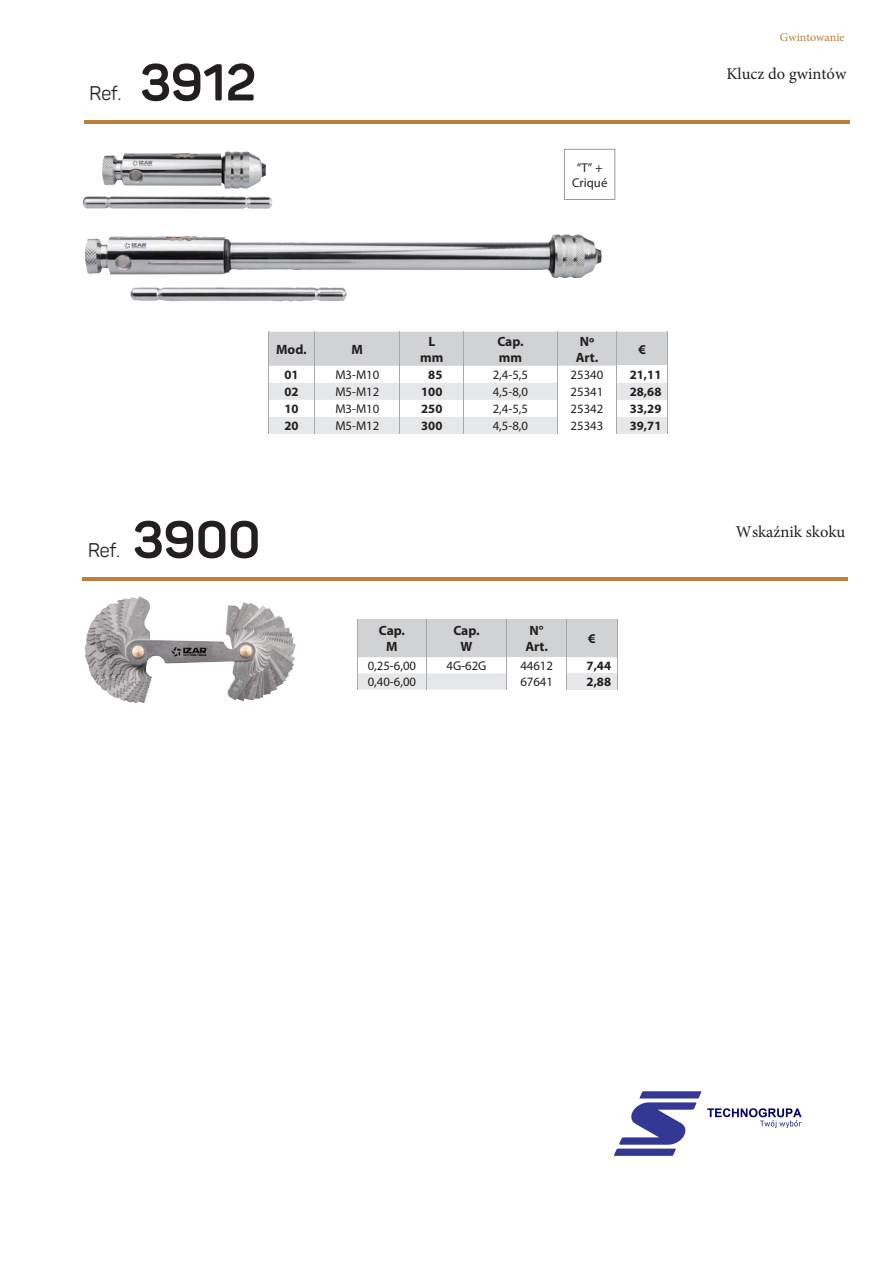
<style>
.page{position:relative;width:893px;height:1263px;background:#fff}
.page>*{position:absolute;margin:0;border:0;box-sizing:border-box;transform-origin:0 0}
.t1{font:700 51px "Panton";color:#231f20}
.t2{font:19.5px "Panton";color:#231f20;scale:.95 1}
.t3{font:16.5px "Minion Pro";color:#231f20}
.t4{font:700 13.5px/16.2px "Myriad Pro";color:#231f20;text-align:center}
.t5{font:12.75px/15.3px "Myriad Pro";color:#231f20;text-align:center}
.t6{font:700 12.75px "Myriad Pro";color:#231f20}
.t7{font:12px "Minion Pro";color:#bb813a}
</style>
<div class="page">
<svg style="left:564px;top:149px;width:51px;height:51px"></svg>
<svg style="left:268px;top:332px;width:400px;height:102px"></svg>
<svg style="left:357px;top:619px;width:261px;height:70px"></svg>
<img style="left:85px;top:596px;width:210px;height:107px">
<img style="left:87px;top:151px;width:184px;height:48px">
<img style="left:85px;top:234px;width:517px;height:67px">
<hr style="left:84px;top:120px;width:765px;height:4px;background:#bb813a">
<hr style="left:83px;top:577px;width:765px;height:4px;background:#bb813a">
<img style="left:614px;top:1091px;width:188px;height:65px">
<h2 class="t2" style="left:89px;top:84px;width:35px">Ref.</h2>
<h1 class="t1" style="left:139px;top:59px;width:118px">3912</h1>
<p class="t5" style="left:572px;top:161px;width:37px">“T” +<br>Criqué</p>
<p class="t4" style="left:276px;top:343px;width:32px">Mod.</p>
<p class="t4" style="left:352px;top:343px;width:13px">M</p>
<p class="t4" style="left:420px;top:334px;width:25px">L mm</p>
<p class="t4" style="left:497px;top:334px;width:28px;text-align:left">Cap. mm</p>
<p class="t4" style="left:576px;top:334px;width:24px;text-align:left">Nº<br>Art.</p>
<p class="t4" style="left:638px;top:343px;width:9px">€</p>
<p class="t6" style="left:284px;top:370px;width:16px">01</p>
<p class="t5" style="left:335px;top:368px;width:46px">M3-M10</p>
<p class="t6" style="left:428px;top:370px;width:16px">85</p>
<p class="t5" style="left:493px;top:368px;width:37px">2,4-5,5</p>
<p class="t5" style="left:571px;top:368px;width:34px">25340</p>
<p class="t6" style="left:630px;top:370px;width:33px">21,11</p>
<p class="t6" style="left:284px;top:387px;width:16px">02</p>
<p class="t5" style="left:335px;top:385px;width:46px">M5-M12</p>
<p class="t6" style="left:421px;top:387px;width:23px">100</p>
<p class="t5" style="left:493px;top:385px;width:37px">4,5-8,0</p>
<p class="t5" style="left:571px;top:385px;width:34px">25341</p>
<p class="t6" style="left:630px;top:387px;width:33px">28,68</p>
<p class="t6" style="left:284px;top:404px;width:16px">10</p>
<p class="t5" style="left:335px;top:402px;width:46px">M3-M10</p>
<p class="t6" style="left:421px;top:404px;width:23px">250</p>
<p class="t5" style="left:493px;top:402px;width:37px">2,4-5,5</p>
<p class="t5" style="left:571px;top:402px;width:34px">25342</p>
<p class="t6" style="left:630px;top:404px;width:33px">33,29</p>
<p class="t6" style="left:284px;top:421px;width:16px">20</p>
<p class="t5" style="left:335px;top:419px;width:46px">M5-M12</p>
<p class="t6" style="left:421px;top:421px;width:23px">300</p>
<p class="t5" style="left:493px;top:419px;width:37px">4,5-8,0</p>
<p class="t5" style="left:571px;top:419px;width:34px">25343</p>
<p class="t6" style="left:630px;top:421px;width:33px">39,71</p>
<h2 class="t2" style="left:88px;top:541px;width:35px">Ref.</h2>
<h1 class="t1" style="left:132px;top:516px;width:130px">3900</h1>
<p class="t4" style="left:379px;top:624px;width:28px">Cap.<br>M</p>
<p class="t4" style="left:453px;top:624px;width:28px">Cap.<br>W</p>
<p class="t4" style="left:525px;top:624px;width:24px">N°<br>Art.</p>
<p class="t4" style="left:588px;top:632px;width:9px">€</p>
<p class="t5" style="left:368px;top:659px;width:50px">0,25-6,00</p>
<p class="t5" style="left:446px;top:659px;width:42px">4G-62G</p>
<p class="t5" style="left:520px;top:659px;width:34px">44612</p>
<p class="t6" style="left:587px;top:661px;width:26px">7,44</p>
<p class="t5" style="left:368px;top:676px;width:50px">0,40-6,00</p>
<p class="t5" style="left:520px;top:676px;width:34px">67641</p>
<p class="t6" style="left:587px;top:677px;width:26px">2,88</p>
<p class="t7" style="left:780px;top:30px;width:66px">Gwintowanie</p>
<p class="t3" style="left:726px;top:63px;width:121px">Klucz do gwintów</p>
<p class="t3" style="left:736px;top:520px;width:111px">Wskaźnik skoku</p>
</div>
